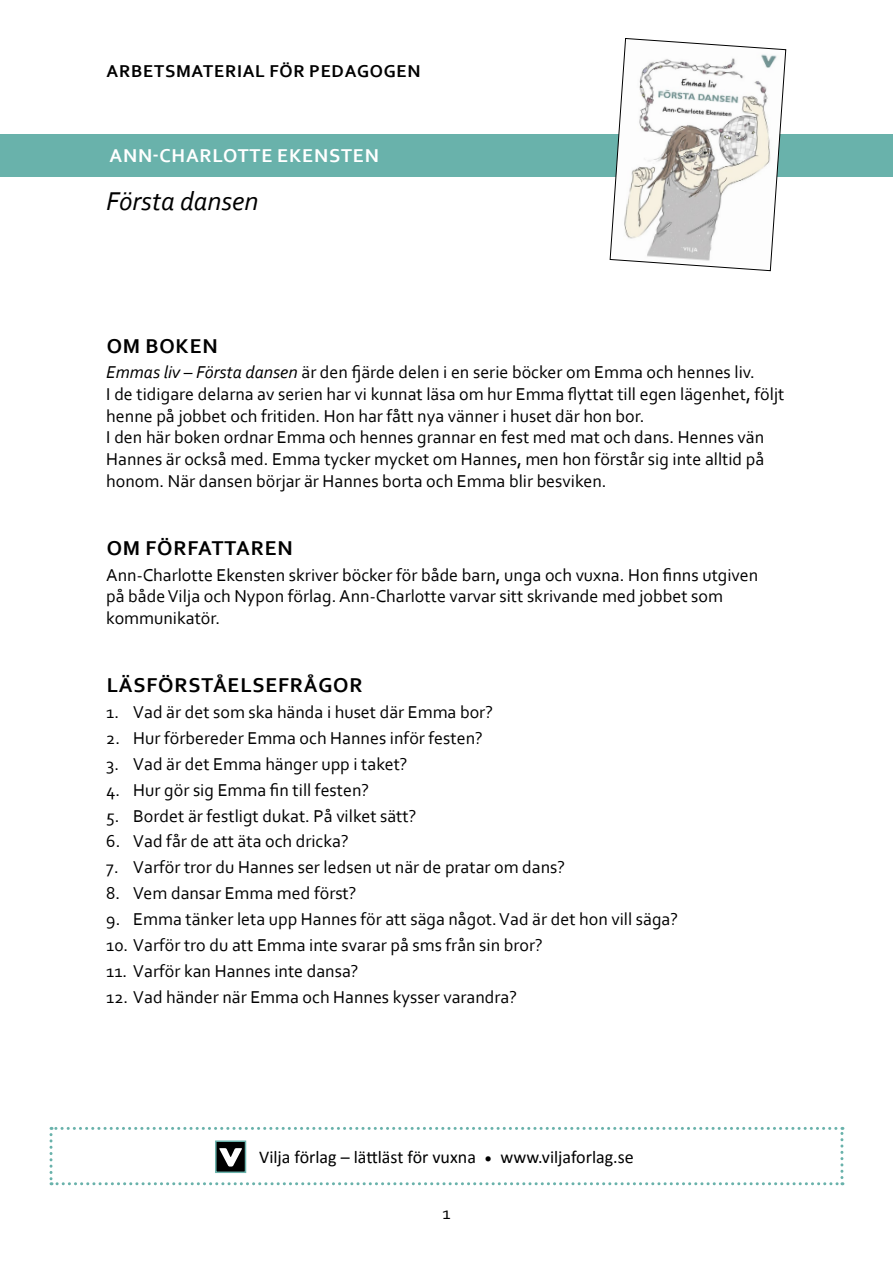
<style>
.page{position:relative;width:893px;height:1263px;background:#fff}
.page>*{position:absolute;margin:0;border:0;box-sizing:border-box;transform-origin:0 0}
.t1{font:italic 27px "Corbel";color:#000}
.t2{font:700 21px "Corbel";letter-spacing:.04em;color:#000}
.t3{font:700 19.5px "Corbel";letter-spacing:.04em;color:#fff}
.t4{font:18px/21.6px "Corbel";color:#000}
.t5{font:18px "Calibri";color:#000}
.t6{font:700 18px "Corbel";letter-spacing:.04em;color:#000}
.s1{font-style:italic}
</style>
<div class="page">
<div style="left:0;top:134px;width:893px;height:42px;background:#69b2ab"></div>
<svg style="left:610px;top:38px;width:176px;height:233px"></svg>
<svg style="left:50px;top:1127px;width:793px;height:58px"></svg>
<div style="left:215px;top:1140px;width:31px;height:33px;border:2px solid #69b2ab"></div>
<p class="t6" style="left:107px;top:60px;width:315px">ARBETSMATERIAL FÖR PEDAGOGEN</p>
<p class="t3" style="left:110px;top:144px;width:271px">ANN-CHARLOTTE EKENSTEN</p>
<h1 class="t1" style="left:106px;top:184px;width:154px">Första dansen</h1>
<p class="t2" style="left:107px;top:333px;width:112px">OM BOKEN</p>
<p class="t4" style="left:106px;top:361px;width:680px"><span class="s1">Emmas liv – Första dansen</span> är den fjärde delen i en serie böcker om Emma och hennes liv.<br>I de tidigare delarna av serien har vi kunnat läsa om hur Emma flyttat till egen lägenhet, följt henne på jobbet och fritiden. Hon har fått nya vänner i huset där hon bor.<br>I den här boken ordnar Emma och hennes grannar en fest med mat och dans. Hennes vän Hannes är också med. Emma tycker mycket om Hannes, men hon förstår sig inte alltid på honom. När dansen börjar är Hannes borta och Emma blir besviken.</p>
<p class="t2" style="left:107px;top:535px;width:188px">OM FÖRFATTAREN</p>
<p class="t4" style="left:106px;top:563px;width:654px">Ann-Charlotte Ekensten skriver böcker för både barn, unga och vuxna. Hon finns utgiven på både Vilja och Nypon förlag. Ann-Charlotte varvar sitt skrivande med jobbet som kommunikatör.</p>
<p class="t2" style="left:107px;top:672px;width:257px">LÄSFÖRSTÅELSEFRÅGOR</p>
<p class="t4" style="left:106px;top:701px;width:388px">1. Vad är det som ska hända i huset där Emma bor?</p>
<p class="t4" style="left:106px;top:727px;width:378px">2. Hur förbereder Emma och Hannes inför festen?</p>
<p class="t4" style="left:106px;top:753px;width:303px">3. Vad är det Emma hänger upp i taket?</p>
<p class="t4" style="left:106px;top:778px;width:264px">4. Hur gör sig Emma fin till festen?</p>
<p class="t4" style="left:106px;top:804px;width:312px">5. Bordet är festligt dukat. På vilket sätt?</p>
<p class="t4" style="left:106px;top:830px;width:244px">6. Vad får de att äta och dricka?</p>
<p class="t4" style="left:106px;top:856px;width:460px">7. Varför tror du Hannes ser ledsen ut när de pratar om dans?</p>
<p class="t4" style="left:106px;top:882px;width:252px">8. Vem dansar Emma med först?</p>
<p class="t4" style="left:106px;top:908px;width:573px">9. Emma tänker leta upp Hannes för att säga något. Vad är det hon vill säga?</p>
<p class="t4" style="left:106px;top:934px;width:438px">10. Varför tro du att Emma inte svarar på sms från sin bror?</p>
<p class="t4" style="left:106px;top:959px;width:254px">11. Varför kan Hannes inte dansa?</p>
<p class="t4" style="left:106px;top:985px;width:412px">12. Vad händer när Emma och Hannes kysser varandra?</p>
<p class="t5" style="left:259px;top:1144px;width:376px">Vilja förlag – lättläst för vuxna <sub>•</sub> www.viljaforlag.se</p>
<p class="t4" style="left:442px;top:1202px;width:10px">1</p>
</div>
